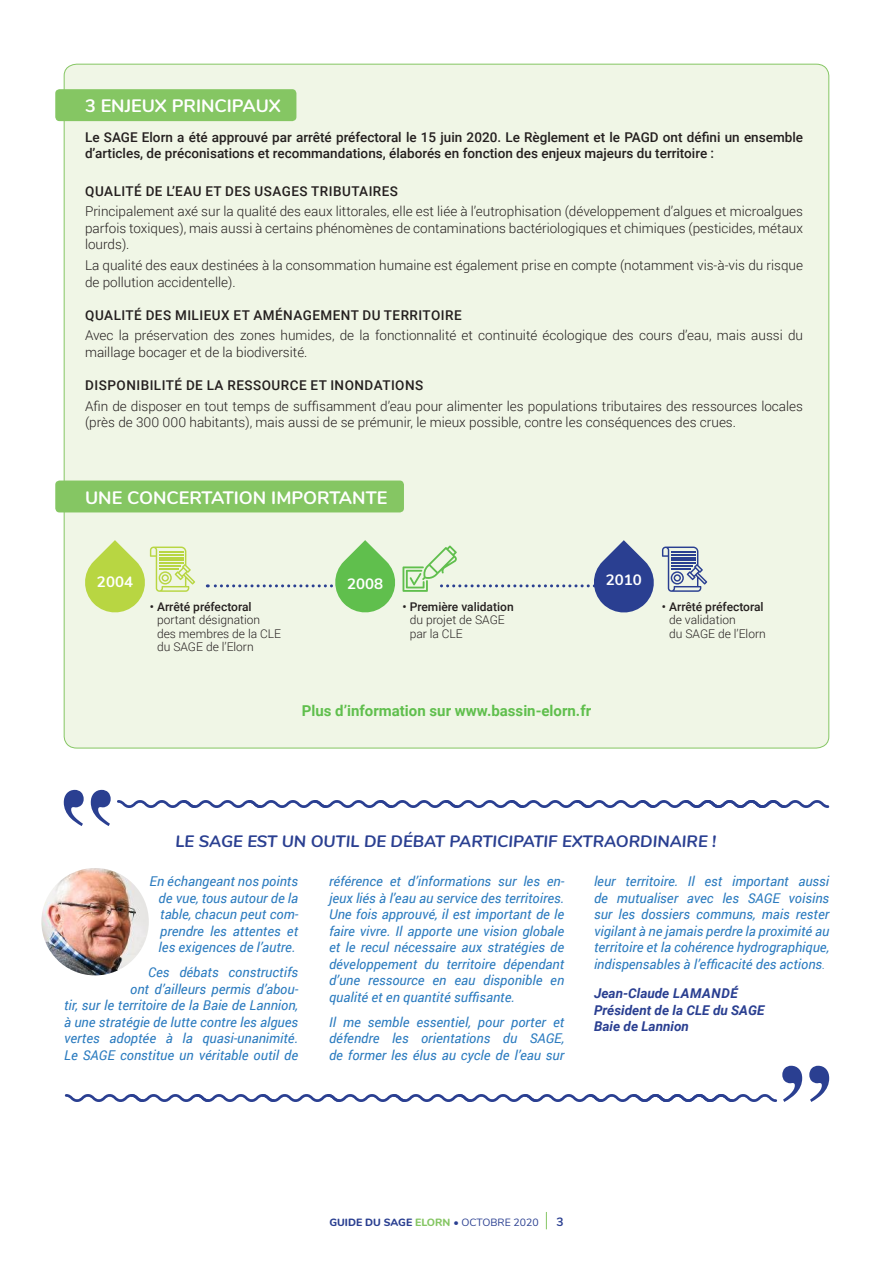
<style>
.page{position:relative;width:893px;height:1263px;background:#fff}
.page>*{position:absolute;margin:0;border:0;box-sizing:border-box;transform-origin:0 0}
.t1{font:700 18px "Nunito";color:#fff}
.t2{font:italic 700 16.5px "Nunito";color:#2a3f91}
.t3{font:700 15px "Roboto";color:#60bf4d}
.t4{font:700 15px "Nunito";color:#fff}
.t5{font:italic 13.5px/16.5px "Roboto";color:#2b7bbf;text-align:justify}
.t6{font:300 13.5px/16.5px "Roboto";color:#241f1f}
.t7{font:500 13.5px/16.5px "Roboto";color:#241f1f}
.t8{font:500 13.5px "Roboto";letter-spacing:.035em;color:#241f1f}
.t9{font:italic 700 13.5px/16.5px "Roboto";color:#2a3f91}
.t10{font:300 12px/13.5px "Roboto";color:#241f1f}
.t11{font:500 12px "Roboto";color:#241f1f}
.t12{font:700 12px "Nunito";color:#2a3f91}
.t13{font:10.5px "Nunito";color:#2a3f91}
.s1{font-weight:300}
.s2{font-weight:800}
.s3{font-weight:800;color:#85c663}
</style>
<div class="page">
<svg style="left:546px;top:1212px;width:1px;height:17px"></svg>
<div style="left:64px;top:64px;width:765px;height:684px;background:#f0f6e6;border-radius:12px"></div>
<div style="left:55px;top:89px;width:241px;height:32px;background:#85c663;border-radius:4px"></div>
<div style="left:55px;top:480px;width:349px;height:32px;background:#85c663;border-radius:4px"></div>
<svg style="left:85px;top:540px;width:110px;height:73px"></svg>
<img style="left:41px;top:868px;width:108px;height:107px;border-radius:54px">
<svg style="left:64px;top:790px;width:47px;height:36px"></svg>
<svg style="left:65px;top:1066px;width:764px;height:36px"></svg>
<svg style="left:117px;top:800px;width:712px;height:8px"></svg>
<svg style="left:207px;top:540px;width:500px;height:73px"></svg>
<h1 class="t1" style="left:85px;top:93px;width:197px">3 ENJEUX PRINCIPAUX</h1>
<p class="t7" style="left:85px;top:128px;width:719px">Le SAGE Elorn a été approuvé par arrêté préfectoral le 15 juin 2020. Le Règlement et le PAGD ont défini un ensemble d’articles, de préconisations et recommandations, élaborés en fonction des enjeux majeurs du territoire :</p>
<p class="t8" style="left:85px;top:181px;width:314px">QUALITÉ DE L’EAU ET DES USAGES TRIBUTAIRES</p>
<p class="t6" style="left:85px;top:203px;width:719px;text-align:justify">Principalement axé sur la qualité des eaux littorales, elle est liée à l’eutrophisation (développement d’algues et microalgues parfois toxiques), mais aussi à certains phénomènes de contaminations bactériologiques et chimiques (pesticides, métaux lourds).</p>
<p class="t6" style="left:85px;top:257px;width:719px">La qualité des eaux destinées à la consommation humaine est également prise en compte (notamment vis-à-vis du risque de pollution accidentelle).</p>
<p class="t8" style="left:85px;top:305px;width:378px">QUALITÉ DES MILIEUX ET AMÉNAGEMENT DU TERRITOIRE</p>
<p class="t6" style="left:85px;top:327px;width:719px">Avec la préservation des zones humides, de la fonctionnalité et continuité écologique des cours d’eau, mais aussi du maillage bocager et de la biodiversité.</p>
<p class="t8" style="left:85px;top:375px;width:340px">DISPONIBILITÉ DE LA RESSOURCE ET INONDATIONS</p>
<p class="t6" style="left:85px;top:397px;width:719px">Afin de disposer en tout temps de suffisamment d’eau pour alimenter les populations tributaires des ressources locales (près de 300 000 habitants), mais aussi de se prémunir, le mieux possible, contre les conséquences des crues.</p>
<h1 class="t1" style="left:85px;top:484px;width:304px">UNE CONCERTATION IMPORTANTE</h1>
<p class="t4" style="left:97px;top:571px;width:38px">2004</p>
<p class="t11" style="left:150px;top:598px;width:103px">• Arrêté préfectoral</p>
<p class="t10" style="left:157px;top:613px;width:126px">portant désignation des membres de la CLE du SAGE de l’Elorn</p>
<p class="t4" style="left:347px;top:573px;width:38px">2008</p>
<p class="t11" style="left:403px;top:598px;width:113px">• Première validation</p>
<p class="t10" style="left:410px;top:613px;width:97px">du projet de SAGE par la CLE</p>
<p class="t4" style="left:606px;top:569px;width:38px">2010</p>
<p class="t11" style="left:662px;top:598px;width:103px">• Arrêté préfectoral</p>
<p class="t10" style="left:669px;top:613px;width:98px">de validation<br>du SAGE de l’Elorn</p>
<p class="t3" style="left:302px;top:700px;width:291px">Plus d’information sur www.bassin-elorn.fr</p>
<p class="t2" style="left:175px;top:829px;width:542px">LE SAGE EST UN OUTIL DE DÉBAT PARTICIPATIF EXTRAORDINAIRE !</p>
<p class="t5" style="left:159px;top:873px;width:141px;text-indent:-9px">En échangeant nos points de vue, tous autour de la table, chacun peut com&shy;prendre les attentes et les exigences de l’autre.</p>
<p class="t5" style="left:64px;top:964px;width:236px;text-align:right">Ces débats constructifs<br>ont d’ailleurs permis d’abou-<br>tir, sur le territoire de la Baie de Lannion, à une stratégie de lutte contre les algues vertes adoptée à la quasi-unanimité.<br>Le SAGE constitue un véritable outil de</p>
<p class="t5" style="left:329px;top:873px;width:237px">référence et d’informations sur les en&shy;jeux liés à l’eau au service des territoires.<br>Une fois approuvé, il est important de le faire vivre. Il apporte une vision globale et le recul nécessaire aux stratégies de développement du territoire dépendant d’une ressource en eau disponible en qualité et en quantité suffisante.</p>
<p class="t5" style="left:329px;top:1013px;width:237px">Il me semble essentiel, pour porter et défendre les orientations du SAGE, de former les élus au cycle de l’eau sur</p>
<p class="t5" style="left:594px;top:873px;width:237px">leur territoire. Il est important aussi de mutualiser avec les SAGE voisins sur les dossiers communs, mais rester vigilant à ne jamais perdre la proximité au territoire et la cohérence hydrographique, indispensables à l’efficacité des actions<span class="s1">.</span></p>
<p class="t9" style="left:594px;top:984px;width:172px">Jean-Claude LAMANDÉ<br>Président de la CLE du SAGE<br>Baie de Lannion</p>
<p class="t13" style="left:329px;top:1215px;width:211px"><span class="s2">GUIDE DU SAGE</span> <span class="s3">ELORN</span> • OCTOBRE 2020</p>
<p class="t12" style="left:556px;top:1213px;width:9px">3</p>
</div>
